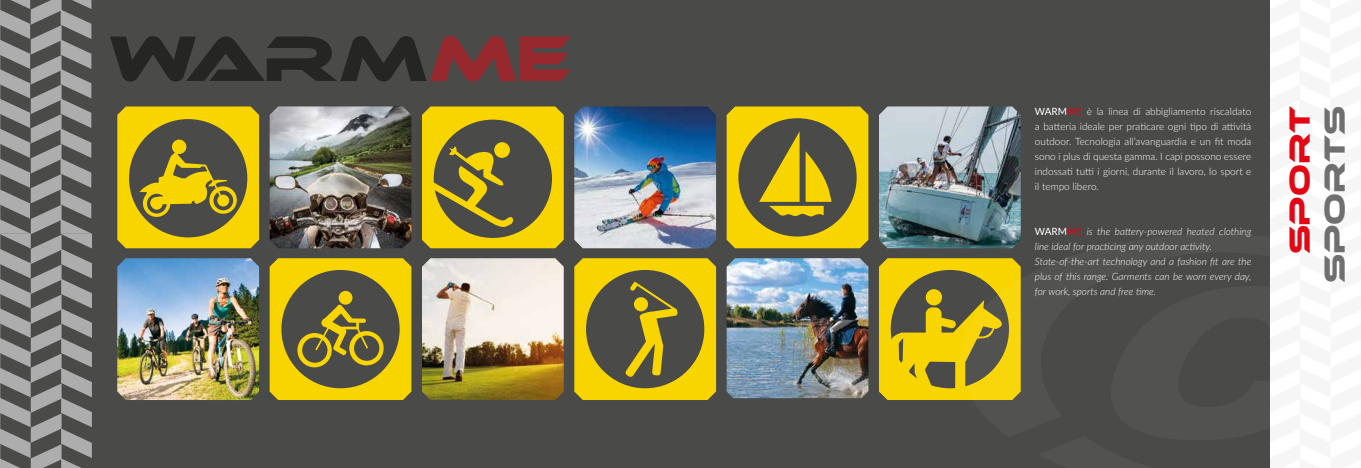
<style>
.page{position:relative;width:1361px;height:468px;background:#fff}
.page>*{position:absolute;margin:0;border:0;box-sizing:border-box;transform-origin:0 0}
.t1{font:30px "Ethnocentric Rg";color:#706f6f}
.t2{font:30px "Ethnocentric Rg";color:#e30613}
.t3{font:300 10px/15px "Lato";color:#fff;text-align:justify}
.t4{font:italic 300 10px/15px "Lato";color:#fff}
.s1{font-weight:400}
.s2{font-weight:400;color:#e30613}
.s3{font-weight:400;font-style:normal}
.s4{font-weight:400;font-style:normal;color:#e30613}
</style>
<div class="page">
<svg style="left:1269px;top:0;width:1px;height:233px"></svg>
<div style="left:0;top:0;width:1269px;height:468px;background:#4a4a49"></div>
<svg style="left:0;top:0;width:92px;height:468px"></svg>
<svg style="left:110px;top:36px;width:460px;height:46px"></svg>
<img style="left:117px;top:258px;width:142px;height:142px">
<img style="left:270px;top:106px;width:141px;height:142px">
<img style="left:422px;top:258px;width:142px;height:142px">
<img style="left:574px;top:106px;width:142px;height:142px">
<svg style="left:574px;top:258px;width:142px;height:142px"></svg>
<svg style="left:422px;top:106px;width:142px;height:142px"></svg>
<svg style="left:117px;top:106px;width:142px;height:142px"></svg>
<svg style="left:270px;top:258px;width:141px;height:142px"></svg>
<img style="left:726px;top:258px;width:142px;height:140px">
<svg style="left:879px;top:258px;width:80px;height:142px"></svg>
<img style="left:879px;top:106px;width:141px;height:142px">
<svg style="left:726px;top:106px;width:142px;height:142px"></svg>
<svg style="left:959px;top:233px;width:311px;height:168px"></svg>
<svg style="left:1107px;top:285px;width:163px;height:156px"></svg>
<p class="t3" style="left:1035px;top:103px;width:218px"><span class="s1">WARM</span><span class="s2">ME</span> è la linea di abbigliamento riscaldato a batteria ideale per praticare ogni tipo di attività outdoor. Tecnologia all’avanguardia e un fit moda sono i plus di questa gamma. I capi possono essere indossati tutti i giorni, durante il lavoro, lo sport e il tempo libero.</p>
<p class="t4" style="left:1035px;top:223px;width:218px"><span class="s3">WARM</span><span class="s4">ME</span> is the battery-powered heated clothing line ideal for practicing any outdoor activity.<br>State-of-the-art technology and a fashion fit are the plus of this range. Garments can be worn every day, for work, sports and free time.</p>
<h1 class="t2" style="left:1281px;top:254px;width:149px;rotate:-90deg">SPORT</h1>
<h1 class="t1" style="left:1316px;top:283px;width:178px;rotate:-90deg">SPORTS</h1>
</div>
